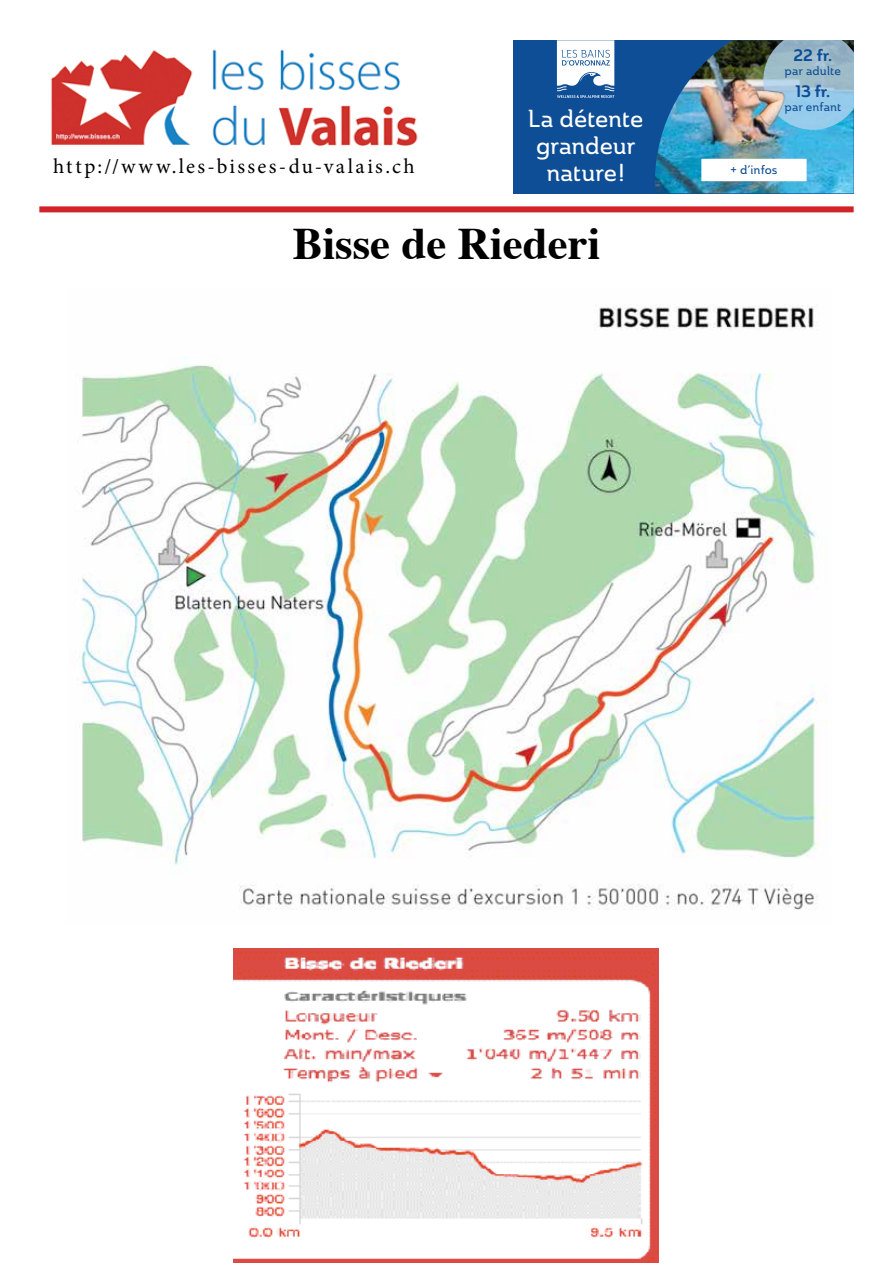
<style>
.page{position:relative;width:893px;height:1263px;background:#fff}
.page>*{position:absolute;margin:0;border:0;box-sizing:border-box;transform-origin:0 0}
.t1{font:700 45px "Times";color:#000}
.t2{font:24.3px/27px "Ainslie Nor Med";letter-spacing:-.01em;color:#fff;text-align:center}
.t3{font:21px "Minion Pro";letter-spacing:.11em;color:#000}
.t4{font:16.5px "Ainslie Nor Bol";letter-spacing:.005em;color:#0e4e96}
.t5{font:12.3px "Ainslie Nor Med";color:#0e4e96}
.t6{font:12.15px "Ainslie Nor Med";letter-spacing:.01em;color:#0e4e96}
</style>
<div class="page">
<img style="left:51px;top:49px;width:367px;height:97px">
<img style="left:234px;top:948px;width:424px;height:315px">
<img style="left:77px;top:304px;width:751px;height:606px">
<div style="left:39px;top:206px;width:815px;height:6px;background:#d2232a"></div>
<div style="left:513px;top:40px;width:341px;height:153px;background:#0e4e96"></div>
<svg style="left:557px;top:40px;width:57px;height:58px"></svg>
<img style="left:655px;top:40px;width:199px;height:153px">
<p class="t3" style="left:53px;top:152px;width:363px">http://www.les-bisses-du-valais.ch</p>
<p class="t2" style="left:528px;top:105px;width:117px">La détente grandeur nature!</p>
<h1 class="t1" style="left:293px;top:201px;width:309px">Bisse de Riederi</h1>
<p class="t4" style="left:793px;top:44px;width:40px">22 fr.</p>
<p class="t6" style="left:785px;top:63px;width:58px">par adulte</p>
<p class="t4" style="left:795px;top:80px;width:36px">13 fr.</p>
<p class="t6" style="left:784px;top:99px;width:58px">par enfant</p>
<p class="t5" style="left:731px;top:162px;width:48px">+ d’infos</p>
</div>
